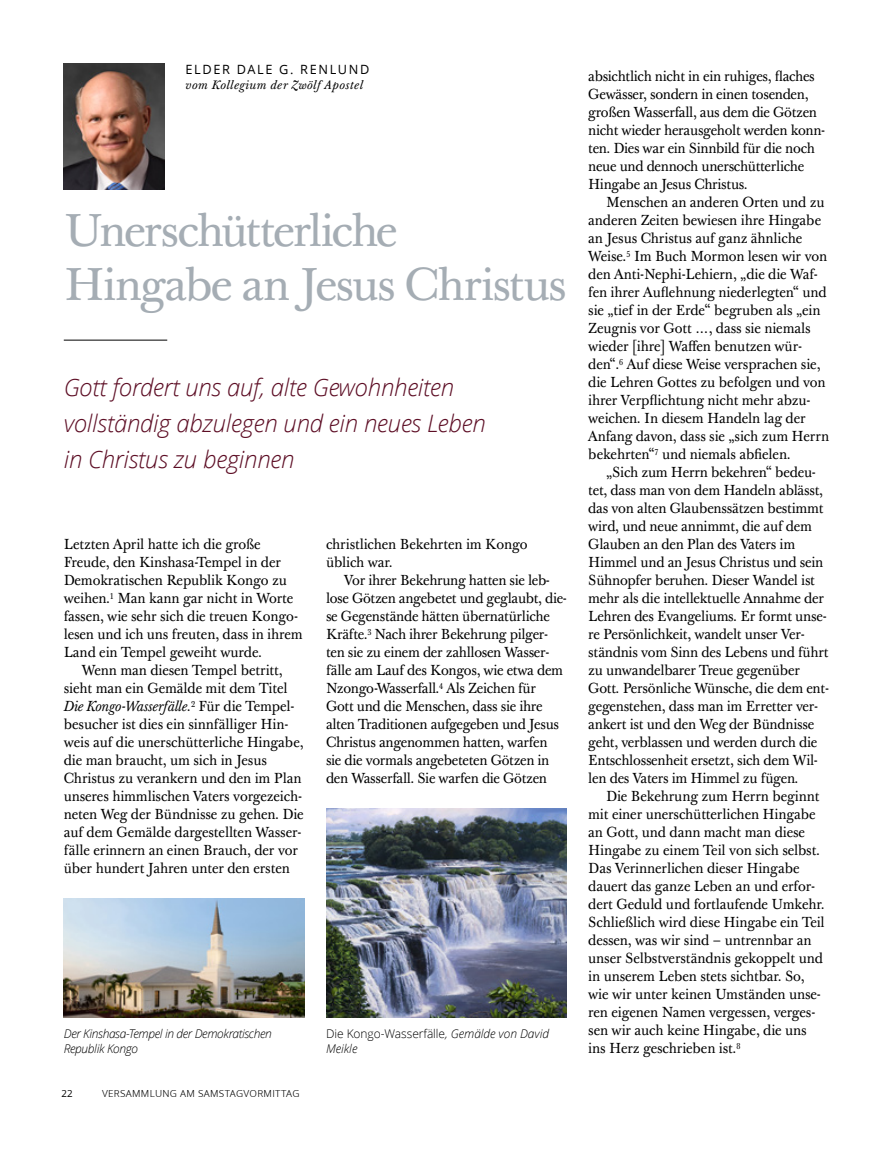
<style>
.page{position:relative;width:893px;height:1161px;background:#fff}
.page>*{position:absolute;margin:0;border:0;box-sizing:border-box;transform-origin:0 0}
.ARTCL_title{font:45px/54px "Mc Kaylds Lat";letter-spacing:-.05em;color:#a5adb4}
.ARTCL-kicker{font:italic 300 24px/36px "Zoramlds Lat";letter-spacing:-.01em;color:#5d0e25}
.ARTCL_para{font:14.25px/18px "Mc Kaylds Lat";letter-spacing:-.015em;color:#000;scale:.94 1}
.ARTCL_para_first{font:14.25px/18px "Mc Kaylds Lat";letter-spacing:-.01em;color:#000;scale:.94 1}
.ARTCL-BY_para_first{font:12.75px "Zoramlds Lat";letter-spacing:.13em;color:#000}
.FIGimg-CAP_para_firs{font:italic 300 12px/15px "Zoramlds Lat";letter-spacing:-.03em;color:#000}
.ARTCL-BY_para{font:italic 12px "Mc Kaylds Lat";letter-spacing:.04em;color:#000}
.t1{font:9.75px "Zoramlds Lat";letter-spacing:.03em;color:#000}
.t2{font:9.75px "Zoramlds Lat";color:#000}
.s1{font-style:italic}
.s2{font-style:normal}
</style>
<div class="page">
<hr style="left:64px;top:340px;width:103px;height:1px;background:#000">
<img style="left:64px;top:898px;width:241px;height:119px">
<img style="left:326px;top:808px;width:241px;height:209px">
<img style="left:64px;top:64px;width:100px;height:126px">
<p class="ARTCL-BY_para_first" style="left:185px;top:60px;width:185px">ELDER DALE G. RENLUND</p>
<p class="ARTCL-BY_para" style="left:185px;top:75px;width:179px">vom Kollegium der Zwölf Apostel</p>
<p class="ARTCL_title" style="left:64px;top:204px;width:505px">Unerschütterliche<br>Hingabe an Jesus Christus</p>
<p class="ARTCL-kicker" style="left:64px;top:369px;width:423px">Gott fordert uns auf, alte Gewohnheiten vollständig abzulegen und ein neues Leben in Christus zu beginnen</p>
<p class="ARTCL_para_first" style="left:64px;top:535px;width:256px">Letzten April hatte ich die große Freude, den Kinshasa-Tempel in der Demokratischen Republik Kongo zu weihen.<sup>1</sup> Man kann gar nicht in Worte fassen, wie sehr sich die treuen Kongo&shy;lesen und ich uns freuten, dass in ihrem Land ein Tempel geweiht wurde.</p>
<p class="ARTCL_para" style="left:64px;top:661px;width:257px;text-indent:18px">Wenn man diesen Tempel betritt, sieht man ein Gemälde mit dem Titel <span class="s1">Die Kongo-Wasserfälle.</span><sup>2</sup> Für die Tempel&shy;besucher ist dies ein sinnfälliger Hin&shy;weis auf die unerschütterliche Hingabe, die man braucht, um sich in Jesus Christus zu verankern und den im Plan unseres himmlischen Vaters vorgezeich&shy;neten Weg der Bündnisse zu gehen. Die auf dem Gemälde dargestellten Wasser&shy;fälle erinnern an einen Brauch, der vor über hundert Jahren unter den ersten</p>
<p class="ARTCL_para" style="left:326px;top:535px;width:216px">christlichen Bekehrten im Kongo üblich war.</p>
<p class="ARTCL_para" style="left:326px;top:571px;width:257px;text-indent:18px">Vor ihrer Bekehrung hatten sie leb&shy;lose Götzen angebetet und geglaubt, die‑ se Gegenstände hätten übernatürliche Kräfte.<sup>3</sup> Nach ihrer Bekehrung pilger&shy;ten sie zu einem der zahllosen Wasser&shy;fälle am Lauf des Kongos, wie etwa dem Nzongo-Wasserfall.<sup>4</sup> Als Zeichen für Gott und die Menschen, dass sie ihre alten Traditionen aufgegeben und Jesus Christus angenommen hatten, warfen sie die vormals angebeteten Götzen in den Wasserfall. Sie warfen die Götzen</p>
<p class="FIGimg-CAP_para_firs" style="left:64px;top:1026px;width:210px">Der Kinshasa-Tempel in der Demokratischen<br>Republik Kongo</p>
<p class="FIGimg-CAP_para_firs" style="left:326px;top:1026px;width:224px"><span class="s2">Die Kongo-Wasserfälle</span>, Gemälde von David<br>Meikle</p>
<p class="t2" style="left:62px;top:1086px;width:13px">22</p>
<p class="t1" style="left:102px;top:1086px;width:199px">VERSAMMLUNG AM SAMSTAGVORMITTAG</p>
<p class="ARTCL_para" style="left:588px;top:67px;width:254px">absichtlich nicht in ein ruhiges, flaches Gewässer, sondern in einen tosenden, großen Wasserfall, aus dem die Götzen nicht wieder herausgeholt werden konn&shy;ten. Dies war ein Sinnbild für die noch neue und dennoch unerschütterliche Hingabe an Jesus Christus.</p>
<p class="ARTCL_para" style="left:588px;top:193px;width:258px;text-indent:18px">Menschen an anderen Orten und zu anderen Zeiten bewiesen ihre Hingabe an Jesus Christus auf ganz ähnliche Weise.<sup>5</sup> Im Buch Mormon lesen wir von den Anti-Nephi-Lehiern, „die die Waf&shy;fen ihrer Auflehnung niederlegten“ und sie „tief in der Erde“ begruben als „ein Zeugnis vor Gott …, dass sie niemals wieder [ihre] Waffen benutzen wür&shy;den“.<sup>6</sup> Auf diese Weise versprachen sie, die Lehren Gottes zu befolgen und von ihrer Verpflichtung nicht mehr abzu&shy;weichen. In diesem Handeln lag der Anfang davon, dass sie „sich zum Herrn bekehrten“<sup>7</sup> und niemals abfielen.</p>
<p class="ARTCL_para" style="left:588px;top:463px;width:258px;text-indent:18px">„Sich zum Herrn bekehren“ bedeu&shy;tet, dass man von dem Handeln ablässt, das von alten Glaubenssätzen bestimmt wird, und neue annimmt, die auf dem Glauben an den Plan des Vaters im Himmel und an Jesus Christus und sein Sühnopfer beruhen. Dieser Wandel ist mehr als die intellektuelle Annahme der Lehren des Evangeliums. Er formt unse&shy;re Persönlichkeit, wandelt unser Ver&shy;ständnis vom Sinn des Lebens und führt zu unwandelbarer Treue gegenüber Gott. Persönliche Wünsche, die dem ent&shy;gegenstehen, dass man im Erretter ver&shy;ankert ist und den Weg der Bündnisse geht, verblassen und werden durch die Entschlossenheit ersetzt, sich dem Wil&shy;len des Vaters im Himmel zu fügen.</p>
<p class="ARTCL_para" style="left:588px;top:787px;width:253px;text-indent:18px">Die Bekehrung zum Herrn beginnt mit einer unerschütterlichen Hingabe an Gott, und dann macht man diese Hingabe zu einem Teil von sich selbst.<br>Das Verinnerlichen dieser Hingabe dauert das ganze Leben an und erfor&shy;dert Geduld und fortlaufende Umkehr.<br>Schließlich wird diese Hingabe ein Teil dessen, was wir sind – untrennbar an unser Selbstverständnis gekoppelt und in unserem Leben stets sichtbar. So, wie wir unter keinen Umständen unse&shy;ren eigenen Namen vergessen, verges&shy;sen wir auch keine Hingabe, die uns ins Herz geschrieben ist.<sup>8</sup></p>
</div>
